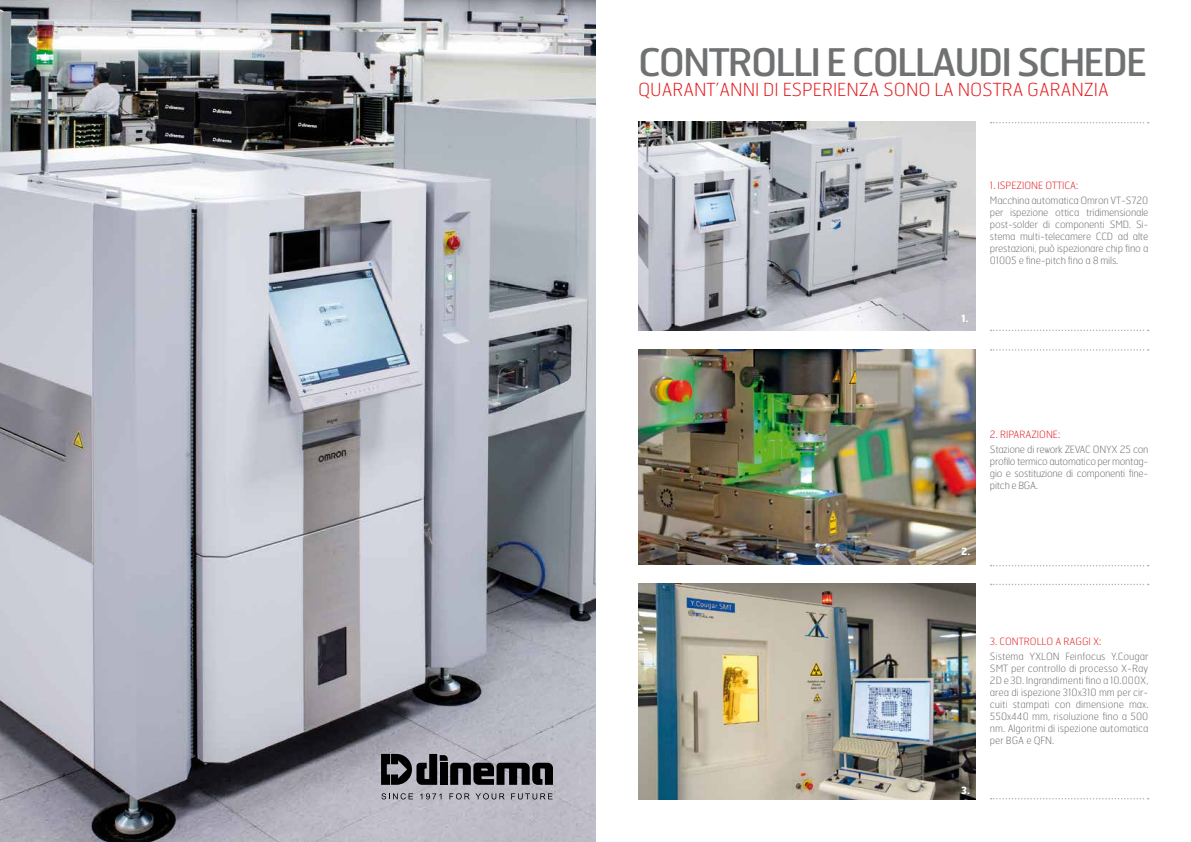
<style>
.page{position:relative;width:1191px;height:842px;background:#fff}
.page>*{position:absolute;margin:0;border:0;box-sizing:border-box;transform-origin:0 0}
.t1{font:38px "Hermes";letter-spacing:-.05em;color:#707172}
.t2{font:100 18px "Hermes";color:#e31b1d}
.t3{font:100 10px/12px "Hermes";letter-spacing:-.015em;color:#707172;text-align:justify}
.t4{font:100 10px "Hermes";color:#e31b1d}
.t5{font:700 10px "Hermes";color:#fff}
</style>
<div class="page">
<img style="left:0;top:0;width:595px;height:842px">
<svg style="left:381px;top:754px;width:172px;height:31px;background:#505054"></svg>
<svg style="left:381px;top:793px;width:32px;height:6px"></svg>
<svg style="left:420px;top:793px;width:21px;height:6px"></svg>
<svg style="left:449px;top:793px;width:55px;height:6px"></svg>
<svg style="left:511px;top:793px;width:41px;height:6px"></svg>
<svg style="left:990px;top:122px;width:158px;height:1px"></svg>
<img style="left:638px;top:349px;width:337px;height:216px">
<svg style="left:990px;top:565px;width:158px;height:1px"></svg>
<svg style="left:990px;top:349px;width:158px;height:2px"></svg>
<img style="left:638px;top:584px;width:337px;height:215px">
<svg style="left:990px;top:798px;width:158px;height:1px"></svg>
<svg style="left:990px;top:584px;width:158px;height:1px"></svg>
<svg style="left:990px;top:330px;width:158px;height:1px"></svg>
<img style="left:638px;top:122px;width:337px;height:208px">
<h1 class="t1" style="left:638px;top:37px;width:510px">CONTROLLI E COLLAUDI SCHEDE</h1>
<h2 class="t2" style="left:638px;top:78px;width:472px">QUARANT’ANNI DI ESPERIENZA SONO LA NOSTRA GARANZIA</h2>
<p class="t5" style="left:961px;top:311px;width:9px">1.</p>
<p class="t4" style="left:990px;top:179px;width:90px">1. ISPEZIONE OTTICA:</p>
<p class="t3" style="left:990px;top:194px;width:160px">Macchina automatica Omron VT-S720 per ispezione ottica tridimensionale post-solder di componenti SMD. Si&shy;stema multi-telecamere CCD ad alte prestazioni, può ispezionare chip fino a 01005 e fine-pitch fino a 8 mils.</p>
<p class="t4" style="left:990px;top:428px;width:72px">2. RIPARAZIONE:</p>
<p class="t3" style="left:990px;top:443px;width:160px">Stazione di rework ZEVAC ONYX 25 con profilo termico automatico per montag&shy;gio e sostituzione di componenti fine&shy;pitch e BGA.</p>
<p class="t5" style="left:961px;top:545px;width:11px">2.</p>
<p class="t5" style="left:961px;top:783px;width:10px">3.</p>
<p class="t4" style="left:990px;top:635px;width:113px">3. CONTROLLO A RAGGI X:</p>
<p class="t3" style="left:990px;top:650px;width:160px">Sistema YXLON Feinfocus Y.Cougar SMT per controllo di processo X-Ray 2D e 3D. Ingrandimenti fino a 10.000X, area di ispezione 310x310 mm per cir&shy;cuiti stampati con dimensione max.<br>550x440 mm, risoluzione fino a 500 nm. Algoritmi di ispezione automatica per BGA e QFN.</p>
</div>
